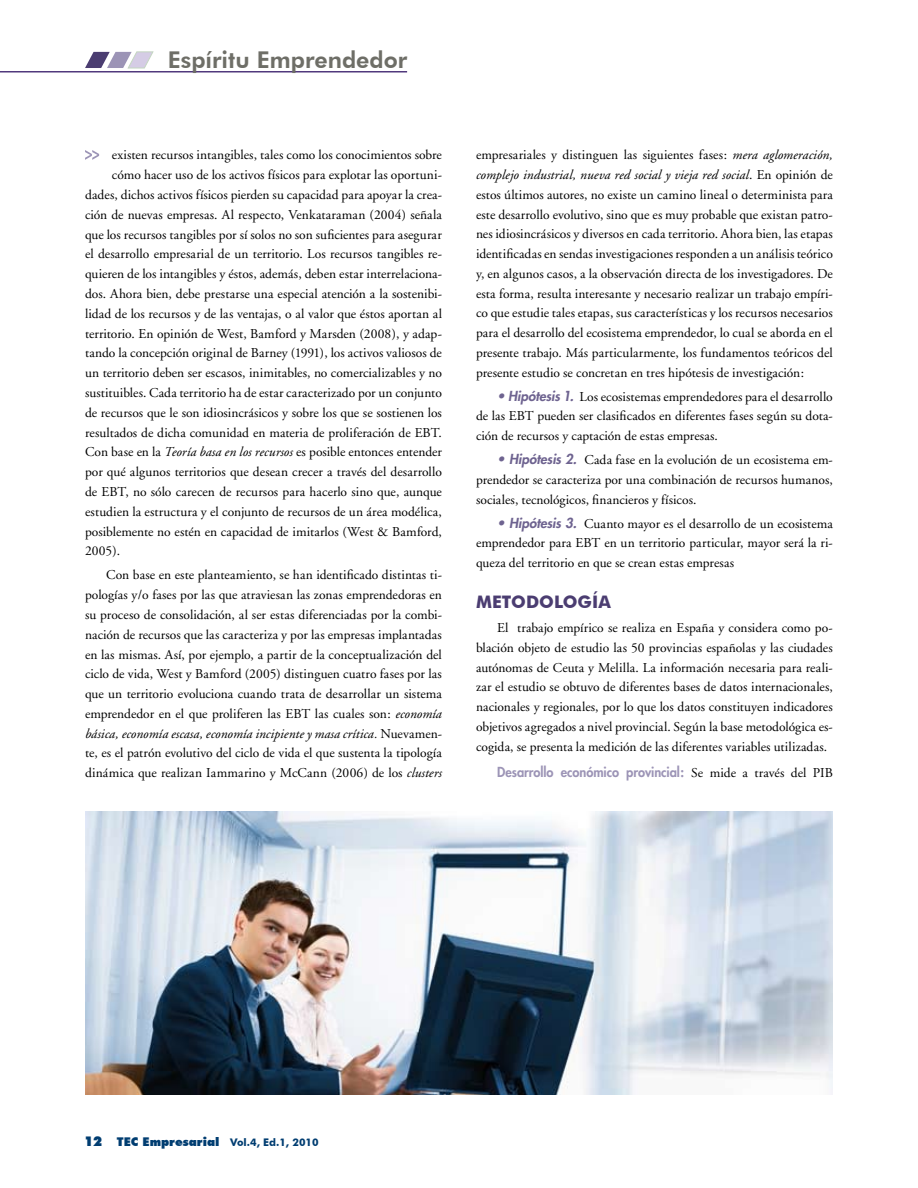
<style>
.page{position:relative;width:918px;height:1188px;background:#fff}
.page>*{position:absolute;margin:0;border:0;box-sizing:border-box;transform-origin:0 0}
.t1{font:800 23.1px "Futura BT";color:#6e6e67}
.t2{font:700 17.25px "Futura BT";color:#4b3d71}
.t3{font:13.5px/19.8px "Adobe Garamond";letter-spacing:.005em;color:#000;text-align:justify}
.t4{font:800 13.5px "Futura";letter-spacing:-.005em;color:#9c94b6;scale:.95 1}
.t5{font:700 10.5px "Futura BT";color:#003d71}
.s1{font-style:italic}
.s2{font-family:"Futura";font-weight:800;font-style:italic;color:#6e6390}
.s3{font-family:"Adobe Garamond";font-weight:400;color:#000}
.s4{font-weight:900;font-size:13.5px}
.s5{font-weight:900;font-size:12px}
</style>
<div class="page">
<svg style="left:85px;top:150px;width:14px;height:10px"></svg>
<img style="left:85px;top:812px;width:748px;height:282px">
<hr style="left:0;top:71px;width:407px;height:1px;background:#2e1263">
<svg style="left:85px;top:51px;width:69px;height:18px"></svg>
<h1 class="t1" style="left:168px;top:46px;width:241px">Espíritu Emprendedor</h1>
<p class="t3" style="left:112px;top:146px;width:332px">existen recursos intangibles, tales como los conocimientos sobre</p>
<p class="t3" style="left:112px;top:165px;width:332px">cómo hacer uso de los activos físicos para explotar las oportuni-</p>
<p class="t3" style="left:85px;top:185px;width:358px">dades, dichos activos físicos pierden su capacidad para apoyar la crea-</p>
<p class="t3" style="left:85px;top:205px;width:358px">ción de nuevas empresas. Al respecto, Venkataraman (2004) señala</p>
<p class="t3" style="left:85px;top:225px;width:358px">que los recursos tangibles por sí solos no son suficientes para asegurar</p>
<p class="t3" style="left:85px;top:245px;width:358px">el desarrollo empresarial de un territorio. Los recursos tangibles re-</p>
<p class="t3" style="left:85px;top:264px;width:358px">quieren de los intangibles y éstos, además, deben estar interrelaciona-</p>
<p class="t3" style="left:85px;top:284px;width:358px">dos. Ahora bien, debe prestarse una especial atención a la sostenibi-</p>
<p class="t3" style="left:85px;top:304px;width:359px">lidad de los recursos y de las ventajas, o al valor que éstos aportan al</p>
<p class="t3" style="left:85px;top:324px;width:358px">territorio. En opinión de West, Bamford y Marsden (2008), y adap-</p>
<p class="t3" style="left:85px;top:344px;width:358px">tando la concepción original de Barney (1991), los activos valiosos de</p>
<p class="t3" style="left:85px;top:363px;width:358px">un territorio deben ser escasos, inimitables, no comercializables y no</p>
<p class="t3" style="left:85px;top:383px;width:358px">sustituibles. Cada territorio ha de estar caracterizado por un conjunto</p>
<p class="t3" style="left:85px;top:403px;width:358px">de recursos que le son idiosincrásicos y sobre los que se sostienen los</p>
<p class="t3" style="left:85px;top:423px;width:358px">resultados de dicha comunidad en materia de proliferación de EBT.</p>
<p class="t3" style="left:85px;top:443px;width:358px">Con base en la <span class="s1">Teoría basa en los recursos</span> es posible entonces entender</p>
<p class="t3" style="left:85px;top:462px;width:358px">por qué algunos territorios que desean crecer a través del desarrollo</p>
<p class="t3" style="left:85px;top:482px;width:358px">de EBT, no sólo carecen de recursos para hacerlo sino que, aunque</p>
<p class="t3" style="left:85px;top:502px;width:358px">estudien la estructura y el conjunto de recursos de un área modélica,</p>
<p class="t3" style="left:85px;top:522px;width:358px">posiblemente no estén en capacidad de imitarlos (West &amp; Bamford,</p>
<p class="t3" style="left:85px;top:542px;width:37px">2005).</p>
<p class="t3" style="left:85px;top:566px;width:358px;text-indent:21px">Con base en este planteamiento, se han identificado distintas ti&shy;pologías y/o fases por las que atraviesan las zonas emprendedoras en su proceso de consolidación, al ser estas diferenciadas por la combi&shy;nación de recursos que las caracteriza y por las empresas implantadas en las mismas. Así, por ejemplo, a partir de la conceptualización del ciclo de vida, West y Bamford (2005) distinguen cuatro fases por las que un territorio evoluciona cuando trata de desarrollar un sistema emprendedor en el que proliferen las EBT las cuales son: <span class="s1">economía básica, economía escasa, economía incipiente y masa crítica.</span> Nuevamen&shy;te, es el patrón evolutivo del ciclo de vida el que sustenta la tipología dinámica que realizan Iammarino y McCann (2006) de los <span class="s1">clusters</span></p>
<p class="t3" style="left:476px;top:146px;width:358px">empresariales y distinguen las siguientes fases: <span class="s1">mera aglomeración, complejo industrial, nueva red social y vieja red social</span>. En opinión de estos últimos autores, no existe un camino lineal o determinista para este desarrollo evolutivo, sino que es muy probable que existan patro&shy;nes idiosincrásicos y diversos en cada territorio. Ahora bien, las etapas identificadas en sendas investigaciones responden a un análisis teórico y, en algunos casos, a la observación directa de los investigadores. De esta forma, resulta interesante y necesario realizar un trabajo empíri&shy;co que estudie tales etapas, sus características y los recursos necesarios para el desarrollo del ecosistema emprendedor, lo cual se aborda en el presente trabajo. Más particularmente, los fundamentos teóricos del presente estudio se concretan en tres hipótesis de investigación:</p>
<p class="t3" style="left:476px;top:387px;width:358px;text-indent:21px"><span class="s2">• Hipótesis 1.</span> Los ecosistemas emprendedores para el desarrollo de las EBT pueden ser clasificados en diferentes fases según su dota&shy;ción de recursos y captación de estas empresas.</p>
<p class="t3" style="left:476px;top:450px;width:358px;text-indent:21px"><span class="s2">• Hipótesis 2.</span> Cada fase en la evolución de un ecosistema em&shy;prendedor se caracteriza por una combinación de recursos humanos, sociales, tecnológicos, financieros y físicos.</p>
<p class="t3" style="left:476px;top:514px;width:358px;text-indent:21px"><span class="s2">• Hipótesis 3.</span> Cuanto mayor es el desarrollo de un ecosistema emprendedor para EBT en un territorio particular, mayor será la ri&shy;queza del territorio en que se crean estas empresas</p>
<p class="t2" style="left:476px;top:591px;width:136px">METODOLOGÍA</p>
<p class="t3" style="left:476px;top:618px;width:358px;text-indent:21px">El trabajo empírico se realiza en España y considera como po&shy;blación objeto de estudio las 50 provincias españolas y las ciudades autónomas de Ceuta y Melilla. La información necesaria para reali&shy;zar el estudio se obtuvo de diferentes bases de datos internacionales, nacionales y regionales, por lo que los datos constituyen indicadores objetivos agregados a nivel provincial. Según la base metodológica es&shy;cogida, se presenta la medición de las diferentes variables utilizadas.</p>
<p class="t4" style="left:497px;top:763px;width:355px">Desarrollo económico provincial: <span class="s3">Se mide a través del PIB</span></p>
<p class="t5" style="left:84px;top:1136px;width:236px"><span class="s4">12</span> <span class="s5">TEC Empresarial</span> Vol.4, Ed.1, 2010</p>
</div>
